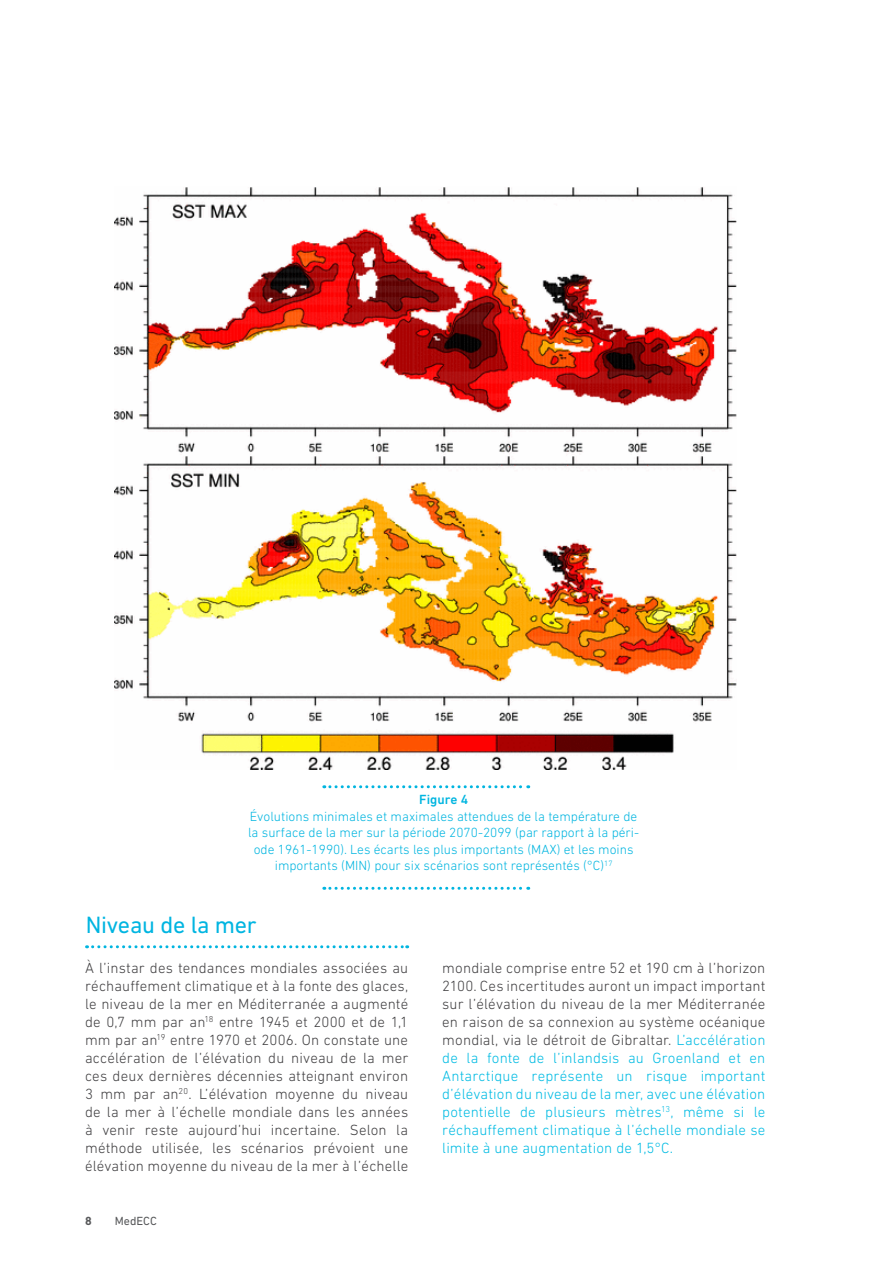
<style>
.page{position:relative;width:893px;height:1263px;background:#fff}
.page>*{position:absolute;margin:0;border:0;box-sizing:border-box;transform-origin:0 0}
.t1{font:24px "DIN Next LT Pro";letter-spacing:-.01em;color:#00b5e1}
.t2{font:300 15px/18px "DIN Next LT Pro";letter-spacing:.01em;color:#414042;text-align:justify}
.t3{font:300 15px/18px "DIN Next LT Pro";letter-spacing:.01em;color:#00bbe3;text-align:justify}
.t4{font:300 13.5px/16.5px "DIN Next LT Pro";color:#00b5e0;text-align:center}
.t5{font:500 13.5px "DIN Next LT Pro";color:#00b5e0}
.t6{font:12px "DIN Next LT Pro";color:#58595b}
.t7{font:700 12px "DIN Next LT Pro";color:#58595b}
.s1{color:#414042}
</style>
<div class="page">
<img style="left:115px;top:187px;width:622px;height:582px">
<svg style="left:324px;top:785px;width:205px;height:3px"></svg>
<svg style="left:324px;top:887px;width:205px;height:3px"></svg>
<svg style="left:87px;top:945px;width:321px;height:3px"></svg>
<p class="t5" style="left:419px;top:792px;width:50px">Figure 4</p>
<p class="t4" style="left:248px;top:808px;width:393px">Évolutions minimales et maximales attendues de la température de la surface de la mer sur la période 2070-2099 (par rapport à la péri&shy;ode 1961-1990). Les écarts les plus importants (MAX) et les moins importants (MIN) pour six scénarios sont représentés (°C)<sup>17</sup></p>
<h1 class="t1" style="left:86px;top:911px;width:173px">Niveau de la mer</h1>
<p class="t2" style="left:85px;top:959px;width:325px">À l’instar des tendances mondiales associées au réchauffement climatique et à la fonte des glaces, le niveau de la mer en Méditerranée a augmenté de 0,7 mm par an<sup>18</sup> entre 1945 et 2000 et de 1,1 mm par an<sup>19</sup> entre 1970 et 2006. On constate une accélération de l’élévation du niveau de la mer ces deux dernières décennies atteignant environ 3 mm par an<sup>20</sup>. L’élévation moyenne du niveau de la mer à l’échelle mondiale dans les années à venir reste aujourd’hui incertaine. Selon la méthode utilisée, les scénarios prévoient une élévation moyenne du niveau de la mer à l’échelle</p>
<p class="t7" style="left:85px;top:1214px;width:8px">8</p>
<p class="t6" style="left:115px;top:1214px;width:43px">MedECC</p>
<p class="t3" style="left:442px;top:959px;width:325px"><span class="s1">mondiale comprise entre 52 et 190 cm à l’horizon 2100. Ces incertitudes auront un impact important sur l’élévation du niveau de la mer Méditerranée en raison de sa connexion au système océanique mondial, via le détroit de Gibraltar.</span> L’accélération de la fonte de l’inlandsis au Groenland et en Antarctique représente un risque important d’élévation du niveau de la mer, avec une élévation potentielle de plusieurs mètres<sup>13</sup>, même si le réchauffement climatique à l’échelle mondiale se limite à une augmentation de 1,5°C.</p>
</div>
